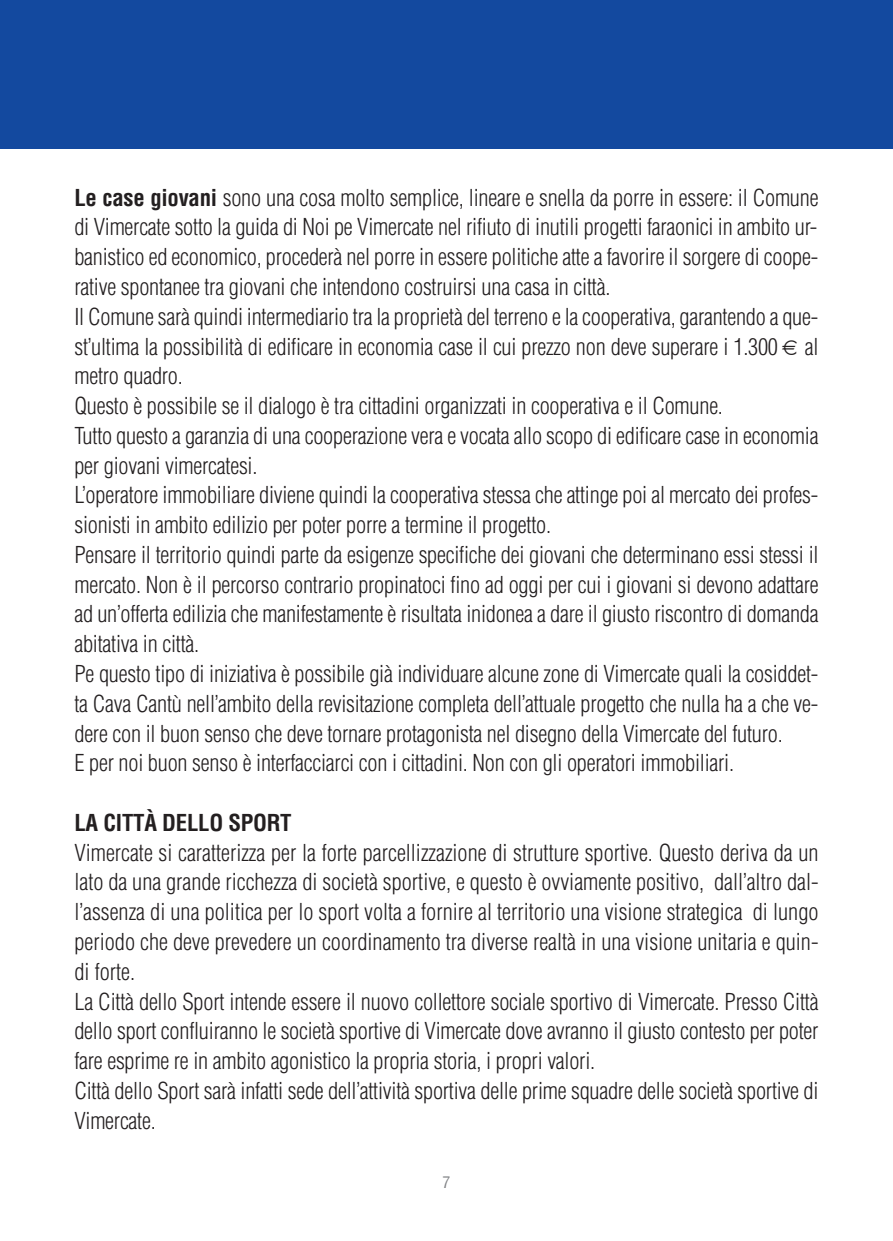
<style>
.page{position:relative;width:893px;height:1241px;background:#fff}
.page>*{position:absolute;margin:0;border:0;box-sizing:border-box;transform-origin:0 0}
.t1{font:300 condensed 22.75px/29.8px "Helvetica";letter-spacing:-.01em;color:#231f20}
.t2{font:700 condensed 22.75px "Helvetica";letter-spacing:-.01em;color:#231f20}
.t3{font:condensed 15.75px "Helvetica";color:#808285}
.s1{font-weight:700}
</style>
<div class="page">
<div style="left:0;top:0;width:893px;height:149px;background:#13499f"></div>
<p class="t1" style="left:74px;top:183px;width:746px"><span class="s1">Le case giovani</span> sono una cosa molto semplice, lineare e snella da porre in essere: il Comune di Vimercate sotto la guida di Noi pe Vimercate nel rifiuto di inutili progetti faraonici in ambito ur&shy;banistico ed economico, procederà nel porre in essere politiche atte a favorire il sorgere di coope&shy;rative spontanee tra giovani che intendono costruirsi una casa in città.<br>Il Comune sarà quindi intermediario tra la proprietà del terreno e la cooperativa, garantendo a que&shy;st’ultima la possibilità di edificare in economia case il cui prezzo non deve superare i 1.300 al metro quadro.<br>Questo è possibile se il dialogo è tra cittadini organizzati in cooperativa e il Comune.<br>Tutto questo a garanzia di una cooperazione vera e vocata allo scopo di edificare case in economia per giovani vimercatesi.<br>L’operatore immobiliare diviene quindi la cooperativa stessa che attinge poi al mercato dei profes&shy;sionisti in ambito edilizio per poter porre a termine il progetto.<br>Pensare il territorio quindi parte da esigenze specifiche dei giovani che determinano essi stessi il mercato. Non è il percorso contrario propinatoci fino ad oggi per cui i giovani si devono adattare ad un’offerta edilizia che manifestamente è risultata inidonea a dare il giusto riscontro di domanda abitativa in città.<br>Pe questo tipo di iniziativa è possibile già individuare alcune zone di Vimercate quali la cosiddet&shy;ta Cava Cantù nell’ambito della revisitazione completa dell’attuale progetto che nulla ha a che ve&shy;dere con il buon senso che deve tornare protagonista nel disegno della Vimercate del futuro.<br>E per noi buon senso è interfacciarci con i cittadini. Non con gli operatori immobiliari.</p>
<p class="t2" style="left:74px;top:809px;width:219px">LA CITTÀ DELLO SPORT</p>
<p class="t1" style="left:74px;top:837px;width:746px">Vimercate si caratterizza per la forte parcellizzazione di strutture sportive. Questo deriva da un lato da una grande ricchezza di società sportive, e questo è ovviamente positivo, dall’altro dal&shy;l’assenza di una politica per lo sport volta a fornire al territorio una visione strategica di lungo periodo che deve prevedere un coordinamento tra diverse realtà in una visione unitaria e quin&shy;di forte.<br>La Città dello Sport intende essere il nuovo collettore sociale sportivo di Vimercate. Presso Città dello sport confluiranno le società sportive di Vimercate dove avranno il giusto contesto per poter fare esprime re in ambito agonistico la propria storia, i propri valori.<br>Città dello Sport sarà infatti sede dell’attività sportiva delle prime squadre delle società sportive di Vimercate.</p>
<p class="t3" style="left:443px;top:1173px;width:9px">7</p>
</div>
